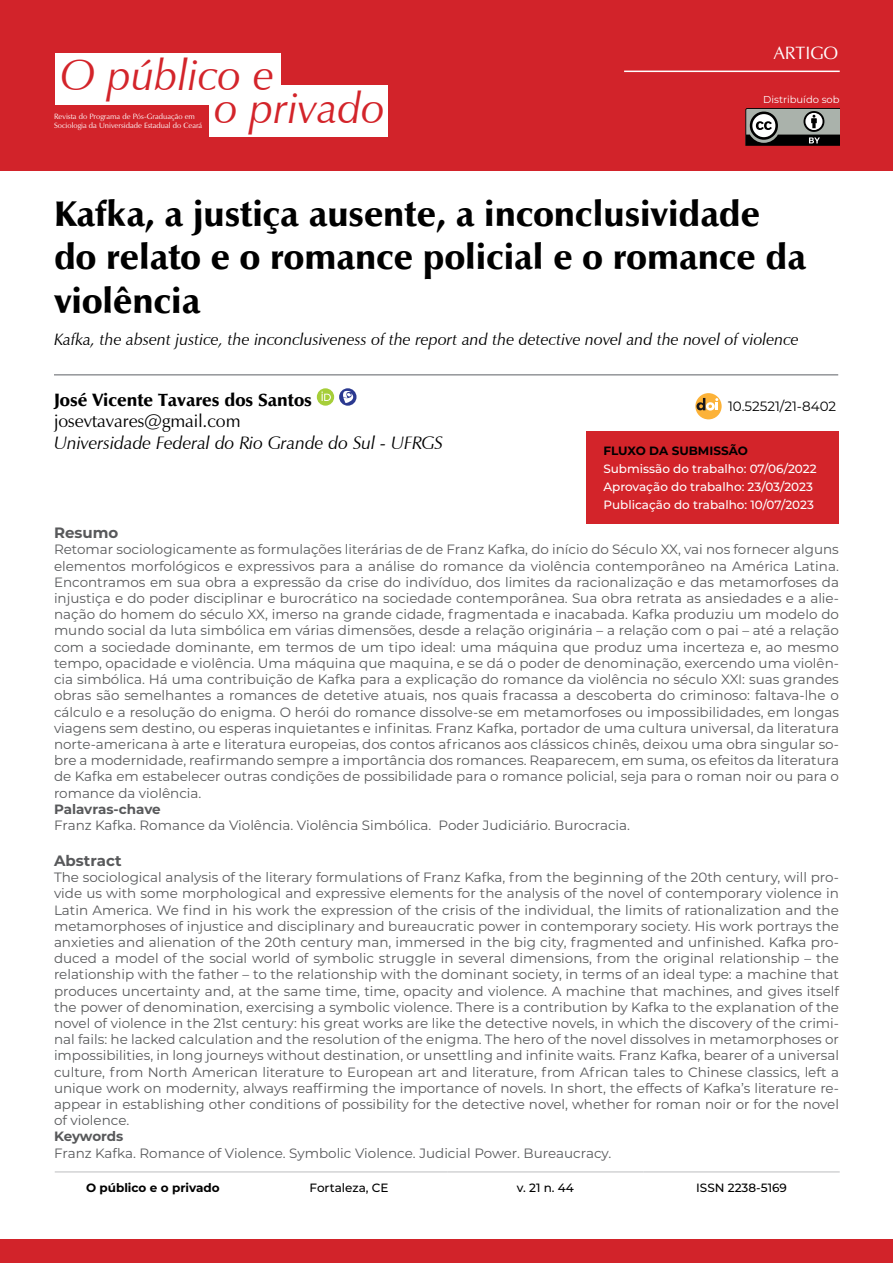
<style>
.page{position:relative;width:893px;height:1263px;background:#fff}
.page>*{position:absolute;margin:0;border:0;box-sizing:border-box;transform-origin:0 0}
.t1{font:italic 43.35px "Zapf Humanist 601 BT";color:#d3242a}
.Título_do_trabalho{font:900 36px/43.2px "Zapf Humanist 601 BT";color:#000}
.t2{font:italic 18px "Zapf Humanist 601 BT";color:#000}
._03_-_Autor{font:900 18px "Zapf Humanist 601 BT";color:#000}
.t3{font:18px "Zapf Humanist 601 BT";color:#000}
.t4{font:18px "Zapf Humanist 601 BT";color:#fff}
.Título_em_língua_est{font:italic 16.5px "Zapf Humanist 601 BT";color:#000}
._04_-_META_Título{font:700 15px "Montserrat";color:#58595b}
._05_-_META_Parágrafo{font:13.5px/16.2px "Montserrat";color:#58595b;text-align:justify}
._04_-_META_Título-2{font:13.5px "Montserrat";color:#58595b}
._05_-_META_Parágrafo-2{font:700 13.5px "Montserrat";letter-spacing:-.01em;color:#58595b}
.t5{font:13.5px "Montserrat";color:#000}
.t6{font:500 12px "Montserrat";color:#fff}
.t7{font:700 12px "Montserrat";color:#000}
.t8{font:500 12px "Montserrat";color:#000}
.t9{font:10.05px "Montserrat";color:#fff}
.t10{font:7.65px/9.3px "Zapf Humanist 601 BT";color:#fff}
</style>
<div class="page">
<div style="left:0;top:0;width:893px;height:170px;background:#d2232a"></div>
<div style="left:55px;top:53px;width:226px;height:52px;background:#fff"></div>
<div style="left:209px;top:86px;width:179px;height:51px;background:#fff"></div>
<hr style="left:55px;top:1171px;width:196px;height:1px;background:#bcbec0">
<hr style="left:251px;top:1171px;width:196px;height:1px;background:#bcbec0">
<hr style="left:447px;top:1171px;width:196px;height:1px;background:#bcbec0">
<hr style="left:643px;top:1171px;width:197px;height:1px;background:#bcbec0">
<div style="left:0;top:1240px;width:893px;height:23px;background:#d2232a"></div>
<svg style="left:745px;top:108px;width:94px;height:38px;background:#747673"></svg>
<hr style="left:624px;top:71px;width:216px;height:1px;background:#fff">
<div style="left:317px;top:388px;width:17px;height:18px;background:#a6ce39;border-radius:50%"></div>
<svg style="left:321px;top:391px;width:10px;height:10px"></svg>
<svg style="left:339px;top:388px;width:17px;height:18px"></svg>
<svg style="left:343px;top:391px;width:10px;height:12px"></svg>
<div style="left:587px;top:431px;width:252px;height:93px;background:#d3242a"></div>
<div style="left:695px;top:393px;width:27px;height:26px;background:#fcb238;border-radius:50%"></div>
<svg style="left:696px;top:398px;width:22px;height:13px"></svg>
<hr style="left:54px;top:374px;width:784px;height:2px;background:#939598">
<h1 class="t1" style="left:60px;top:49px;width:215px">O público e</h1>
<p class="t10" style="left:54px;top:112px;width:150px">Revista do Programa de Pós-Graduação em<br>Sociologia da Universidade Estadual do Ceará</p>
<h1 class="t1" style="left:215px;top:81px;width:172px">o privado</h1>
<h3 class="t4" style="left:774px;top:42px;width:66px">ARTIGO</h3>
<p class="t9" style="left:763px;top:92px;width:78px">Distribuído sob</p>
<p class="Título_do_trabalho" style="left:54px;top:192px;width:753px">Kafka, a justiça ausente, a inconclusividade do relato e o romance policial e o romance da violência</p>
<p class="Título_em_língua_est" style="left:54px;top:329px;width:746px">Kafka, the absent justice, the inconclusiveness of the report and the detective novel and the novel of violence</p>
<p class="_03_-_Autor" style="left:54px;top:388px;width:259px">José Vicente Tavares dos Santos</p>
<p class="t3" style="left:54px;top:410px;width:188px">josevtavares@gmail.com</p>
<p class="t2" style="left:54px;top:432px;width:390px">Universidade Federal do Rio Grande do Sul - UFRGS</p>
<p class="t5" style="left:728px;top:397px;width:110px">10.52521/21-8402</p>
<p class="t7" style="left:603px;top:442px;width:146px">FLUXO DA SUBMISSÃO</p>
<p class="t6" style="left:603px;top:460px;width:215px">Submissão do trabalho: 07/06/2022</p>
<p class="t6" style="left:603px;top:478px;width:211px">Aprovação do trabalho: 23/03/2023</p>
<p class="t6" style="left:603px;top:496px;width:212px">Publicação do trabalho: 10/07/2023</p>
<p class="_04_-_META_Título" style="left:54px;top:522px;width:66px">Resumo</p>
<p class="_05_-_META_Parágrafo" style="left:54px;top:541px;width:787px">Retomar sociologicamente as formulações literárias de de Franz Kafka, do início do Século XX, vai nos fornecer alguns elementos morfológicos e expressivos para a análise do romance da violência contemporâneo na América Latina.<br>Encontramos em sua obra a expressão da crise do indivíduo, dos limites da racionalização e das metamorfoses da injustiça e do poder disciplinar e burocrático na sociedade contemporânea. Sua obra retrata as ansiedades e a alie&shy;nação do homem do século XX, imerso na grande cidade, fragmentada e inacabada. Kafka produziu um modelo do mundo social da luta simbólica em várias dimensões, desde a relação originária – a relação com o pai – até a relação com a sociedade dominante, em termos de um tipo ideal: uma máquina que produz uma incerteza e, ao mesmo tempo, opacidade e violência. Uma máquina que maquina, e se dá o poder de denominação, exercendo uma violên&shy;cia simbólica. Há uma contribuição de Kafka para a explicação do romance da violência no século XXI: suas grandes obras são semelhantes a romances de detetive atuais, nos quais fracassa a descoberta do criminoso: faltava-lhe o cálculo e a resolução do enigma. O herói do romance dissolve-se em metamorfoses ou impossibilidades, em longas viagens sem destino, ou esperas inquietantes e infinitas. Franz Kafka, portador de uma cultura universal, da literatura norte-americana à arte e literatura europeias, dos contos africanos aos clássicos chinês, deixou uma obra singular so&shy;bre a modernidade, reafirmando sempre a importância dos romances. Reaparecem, em suma, os efeitos da literatura de Kafka em estabelecer outras condições de possibilidade para o romance policial, seja para o roman noir ou para o romance da violência.</p>
<p class="_05_-_META_Parágrafo-2" style="left:54px;top:799px;width:108px">Palavras-chave</p>
<p class="_04_-_META_Título-2" style="left:54px;top:816px;width:578px">Franz Kafka. Romance da Violência. Violência Simbólica. Poder Judiciário. Burocracia.</p>
<p class="_04_-_META_Título" style="left:54px;top:850px;width:69px">Abstract</p>
<p class="_05_-_META_Parágrafo" style="left:54px;top:869px;width:787px">The sociological analysis of the literary formulations of Franz Kafka, from the beginning of the 20th century, will pro&shy;vide us with some morphological and expressive elements for the analysis of the novel of contemporary violence in Latin America. We find in his work the expression of the crisis of the individual, the limits of rationalization and the metamorphoses of injustice and disciplinary and bureaucratic power in contemporary society. His work portrays the anxieties and alienation of the 20th century man, immersed in the big city, fragmented and unfinished. Kafka pro&shy;duced a model of the social world of symbolic struggle in several dimensions, from the original relationship – the relationship with the father – to the relationship with the dominant society, in terms of an ideal type: a machine that produces uncertainty and, at the same time, time, opacity and violence. A machine that machines, and gives itself the power of denomination, exercising a symbolic violence. There is a contribution by Kafka to the explanation of the novel of violence in the 21st century: his great works are like the detective novels, in which the discovery of the crimi&shy;nal fails: he lacked calculation and the resolution of the enigma. The hero of the novel dissolves in metamorphoses or impossibilities, in long journeys without destination, or unsettling and infinite waits. Franz Kafka, bearer of a universal culture, from North American literature to European art and literature, from African tales to Chinese classics, left a unique work on modernity, always reaffirming the importance of novels. In short, the effects of Kafka’s literature re&shy;appear in establishing other conditions of possibility for the detective novel, whether for roman noir or for the novel of violence.</p>
<p class="_05_-_META_Parágrafo-2" style="left:54px;top:1127px;width:71px">Keywords</p>
<p class="_04_-_META_Título-2" style="left:54px;top:1143px;width:559px">Franz Kafka. Romance of Violence. Symbolic Violence. Judicial Power. Bureaucracy.</p>
<p class="t7" style="left:86px;top:1179px;width:135px">O público e o privado</p>
<p class="t8" style="left:310px;top:1180px;width:81px">Fortaleza, CE</p>
<p class="t8" style="left:517px;top:1180px;width:58px">v. 21 n. 44</p>
<p class="t8" style="left:696px;top:1180px;width:92px">ISSN 2238-5169</p>
</div>
